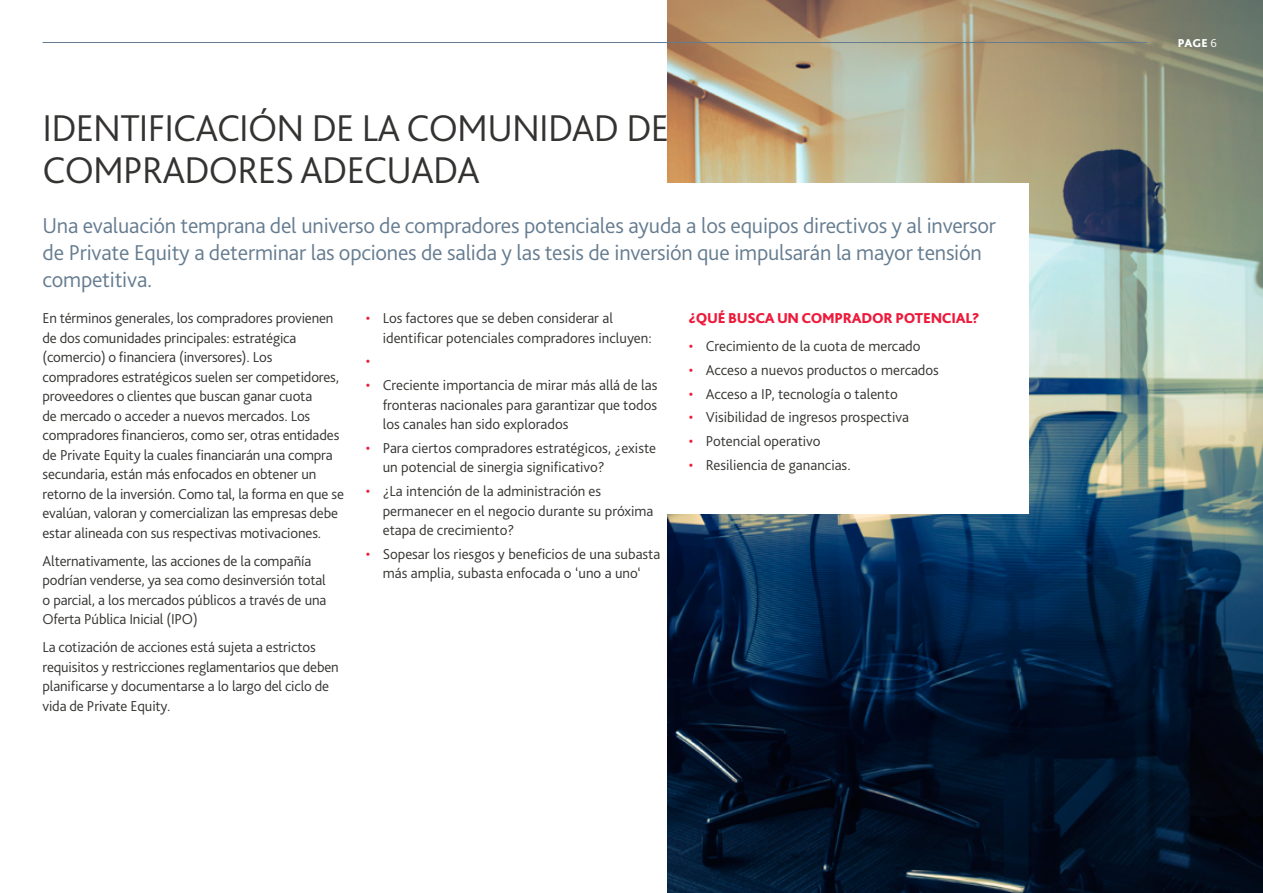
<style>
.page{position:relative;width:1263px;height:893px;background:#fff}
.page>*{position:absolute;margin:0;border:0;box-sizing:border-box;transform-origin:0 0}
.t1{font:300 39px/42px "Bliss Pro";letter-spacing:-.02em;color:#343331}
.t2{font:300 22.5px/27px "Bliss Pro";letter-spacing:-.01em;color:#657c90}
.t3{font:300 15px/19.5px "Bliss Pro";letter-spacing:-.01em;color:#343331}
.t4{font:800 15px "Bliss Pro";letter-spacing:-.02em;color:#ed1a3b}
.t5{font:300 15px "Bliss Pro";color:#ed1a3b}
.t6{font:800 12px "Bliss Pro";color:#fff}
.s1{color:#ed1a3b}
.s2{font-weight:300}
</style>
<div class="page">
<img style="left:668px;top:0;width:595px;height:893px">
<div style="left:586px;top:183px;width:442px;height:331px;background:#fff"></div>
<hr style="left:43px;top:42px;width:1104px;height:1px;background:#657c90">
<h1 class="t1" style="left:43px;top:106px;width:628px">IDENTIFICACIÓN DE LA COMUNIDAD DE<br>COMPRADORES ADECUADA</h1>
<h2 class="t2" style="left:43px;top:212px;width:955px">Una evaluación temprana del universo de compradores potenciales ayuda a los equipos directivos y al inversor de Private Equity a determinar las opciones de salida y las tesis de inversión que impulsarán la mayor tensión competitiva.</h2>
<p class="t4" style="left:689px;top:309px;width:292px">¿QUÉ BUSCA UN COMPRADOR POTENCIAL?</p>
<p class="t3" style="left:689px;top:336px;width:233px"><span class="s1">•</span> Crecimiento de la cuota de mercado</p>
<p class="t3" style="left:689px;top:360px;width:252px"><span class="s1">•</span> Acceso a nuevos productos o mercados</p>
<p class="t3" style="left:689px;top:384px;width:211px"><span class="s1">•</span> Acceso a IP, tecnología o talento</p>
<p class="t3" style="left:689px;top:407px;width:222px"><span class="s1">•</span> Visibilidad de ingresos prospectiva</p>
<p class="t3" style="left:689px;top:431px;width:133px"><span class="s1">•</span> Potencial operativo</p>
<p class="t3" style="left:689px;top:455px;width:163px"><span class="s1">•</span> Resiliencia de ganancias.</p>
<p class="t3" style="left:43px;top:308px;width:303px">En términos generales, los compradores provienen de dos comunidades principales: estratégica (comercio) o financiera (inversores). Los compradores estratégicos suelen ser competidores, proveedores o clientes que buscan ganar cuota<br>de mercado o acceder a nuevos mercados. Los compradores financieros, como ser, otras entidades de Private Equity la cuales financiarán una compra secundaria, están más enfocados en obtener un retorno de la inversión. Como tal, la forma en que se evalúan, valoran y comercializan las empresas debe estar alineada con sus respectivas motivaciones.</p>
<p class="t3" style="left:43px;top:551px;width:285px">Alternativamente, las acciones de la compañía podrían venderse, ya sea como desinversión total o parcial, a los mercados públicos a través de una Oferta Pública Inicial (IPO)</p>
<p class="t3" style="left:43px;top:637px;width:298px">La cotización de acciones está sujeta a estrictos requisitos y restricciones reglamentarios que deben planificarse y documentarse a lo largo del ciclo de vida de Private Equity.</p>
<p class="t3" style="left:383px;top:308px;width:271px;text-indent:-17px"><span class="s1">•</span> Los factores que se deben considerar al identificar potenciales compradores incluyen:</p>
<p class="t5" style="left:366px;top:352px;width:6px">•</p>
<p class="t3" style="left:383px;top:375px;width:276px;text-align:justify;text-indent:-17px"><span class="s1">•</span> Creciente importancia de mirar más allá de las fronteras nacionales para garantizar que todos los canales han sido explorados</p>
<p class="t3" style="left:383px;top:438px;width:275px;text-indent:-17px"><span class="s1">•</span> Para ciertos compradores estratégicos, ¿existe un potencial de sinergia significativo?</p>
<p class="t3" style="left:383px;top:481px;width:272px;text-indent:-17px"><span class="s1">•</span> ¿La intención de la administración es permanecer en el negocio durante su próxima etapa de crecimiento?</p>
<p class="t3" style="left:366px;top:544px;width:296px;text-align:center"><span class="s1">•</span> Sopesar los riesgos y beneficios de una subasta más amplia, subasta enfocada o ‘uno a uno‘</p>
<p class="t6" style="left:1178px;top:36px;width:41px">PAGE <span class="s2">6</span></p>
</div>
